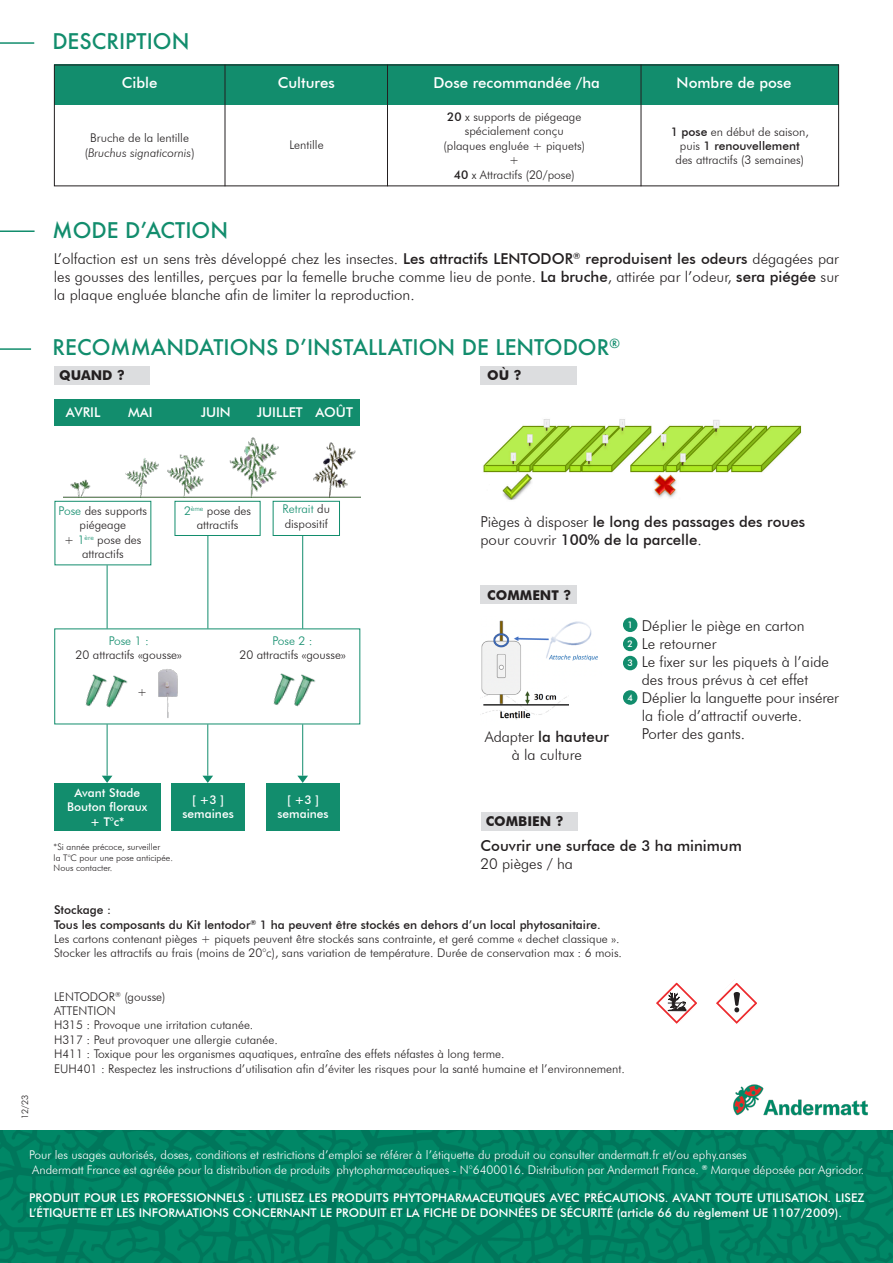
<style>
.page{position:relative;width:893px;height:1263px;background:#fff}
.page>*{position:absolute;margin:0;border:0;box-sizing:border-box;transform-origin:0 0}
.t1{font:500 21px "Futura";color:#128d6d}
.t2{font:300 15px/18px "Futura BT";color:#231f20}
.t3{font:500 15px/18px "Futura BT";color:#231f20}
.t4{font:500 15px "Futura BT";color:#fff}
.t5{font:700 13.5px "Futura BT";color:#231f20}
.t6{font:500 13.5px "Futura BT";color:#fff}
.t7{font:300 12px/14.4px "Futura BT";color:#231f20;text-align:center}
.t8{font:500 12px/14.4px "Futura BT";color:#fff}
.t9{font:300 12px "Futura BT";color:#fff}
.t10{font:500 12px "Futura BT";color:#231f20}
.t11{font:italic 300 12px "Futura BT";color:#231f20}
.t12{font:300 12px "Futura BT";color:#128d6d}
.t13{font:500 9.15px "Futura BT";color:#fff}
.t14{font:300 9px "Futura BT";color:#231f20}
.s1{font-style:normal}
.s2{font-weight:500}
.s3{font-weight:300}
.s4{color:#128d6d}
</style>
<div class="page">
<img style="left:0;top:1130px;width:893px;height:133px">
<img style="left:733px;top:1084px;width:135px;height:32px">
<hr style="left:0;top:42px;width:34px;height:2px;background:#128d6d">
<hr style="left:0;top:348px;width:31px;height:2px;background:#128d6d">
<div style="left:171px;top:783px;width:74px;height:47px;background:#128d6d"></div>
<div style="left:54px;top:783px;width:107px;height:47px;background:#128d6d"></div>
<div style="left:266px;top:783px;width:73px;height:47px;background:#128d6d"></div>
<div style="left:481px;top:812px;width:96px;height:18px;background:#dcdddf"></div>
<div style="left:480px;top:586px;width:97px;height:18px;background:#dcdddf"></div>
<div style="left:480px;top:367px;width:97px;height:18px;background:#dcdddf"></div>
<div style="left:54px;top:367px;width:96px;height:18px;background:#dcdddf"></div>
<div style="left:54px;top:65px;width:785px;height:40px;background:#128d6d"></div>
<hr style="left:225px;top:65px;width:1px;height:121px;background:#231f20">
<hr style="left:387px;top:65px;width:1px;height:121px;background:#231f20">
<hr style="left:641px;top:65px;width:1px;height:121px;background:#231f20">
<div style="left:54px;top:65px;width:785px;height:121px;border:1px solid #231f20"></div>
<hr style="left:0;top:230px;width:35px;height:2px;background:#128d6d">
<img style="left:63px;top:437px;width:297px;height:60px">
<div style="left:54px;top:400px;width:306px;height:26px;background:#128d6d"></div>
<div style="left:55px;top:501px;width:96px;height:64px;border:1px solid #128d6d"></div>
<div style="left:175px;top:501px;width:85px;height:35px;border:1px solid #128d6d"></div>
<div style="left:273px;top:501px;width:67px;height:35px;border:1px solid #128d6d"></div>
<img style="left:158px;top:669px;width:20px;height:49px">
<hr style="left:107px;top:565px;width:1px;height:63px;background:#128d6d">
<hr style="left:107px;top:724px;width:1px;height:52px;background:#128d6d">
<hr style="left:207px;top:536px;width:1px;height:92px;background:#128d6d">
<hr style="left:207px;top:724px;width:1px;height:52px;background:#128d6d">
<hr style="left:302px;top:536px;width:1px;height:92px;background:#128d6d">
<hr style="left:302px;top:724px;width:1px;height:52px;background:#128d6d">
<svg style="left:102px;top:776px;width:10px;height:7px"></svg>
<svg style="left:202px;top:776px;width:11px;height:7px"></svg>
<svg style="left:297px;top:776px;width:11px;height:7px"></svg>
<img style="left:483px;top:419px;width:319px;height:81px">
<img style="left:481px;top:620px;width:117px;height:100px">
<div style="left:569px;top:678px;width:50px;height:39px;background:#fff"></div>
<div style="left:623px;top:617px;width:14px;height:15px;background:#128d6d;border-radius:50%"></div>
<div style="left:623px;top:637px;width:14px;height:14px;background:#128d6d;border-radius:50%"></div>
<div style="left:623px;top:656px;width:14px;height:14px;background:#128d6d;border-radius:50%"></div>
<svg style="left:656px;top:982px;width:41px;height:42px"></svg>
<svg style="left:716px;top:979px;width:41px;height:45px"></svg>
<div style="left:623px;top:690px;width:14px;height:15px;background:#128d6d;border-radius:50%"></div>
<img style="left:85px;top:674px;width:14px;height:33px">
<img style="left:99px;top:675px;width:29px;height:33px">
<img style="left:273px;top:673px;width:13px;height:32px">
<img style="left:286px;top:674px;width:30px;height:33px">
<p class="t1" style="left:52px;top:27px;width:139px">DESCRIPTION</p>
<p class="t4" style="left:122px;top:74px;width:37px">Cible</p>
<p class="t4" style="left:278px;top:74px;width:59px">Cultures</p>
<p class="t4" style="left:433px;top:74px;width:168px">Dose recommandée /ha</p>
<p class="t4" style="left:677px;top:74px;width:116px">Nombre de pose</p>
<p class="t7" style="left:90px;top:131px;width:100px">Bruche de la lentille</p>
<p class="t11" style="left:85px;top:145px;width:111px"><span class="s1">(</span>Bruchus signaticornis<span class="s1">)</span></p>
<p class="t7" style="left:290px;top:138px;width:36px">Lentille</p>
<p class="t7" style="left:447px;top:109px;width:136px"><span class="s2">20</span> x supports de piégeage</p>
<p class="t7" style="left:465px;top:124px;width:100px">spécialement conçu</p>
<p class="t7" style="left:444px;top:138px;width:143px">(plaques engluée + piquets)</p>
<p class="t7" style="left:509px;top:153px;width:11px">+</p>
<p class="t7" style="left:454px;top:167px;width:122px"><span class="s2">40</span> x Attractifs (20/pose)</p>
<p class="t7" style="left:671px;top:124px;width:140px"><span class="s2">1 pose</span> en début de saison,</p>
<p class="t10" style="left:680px;top:138px;width:121px"><span class="s3">puis</span> 1 renouvellement</p>
<p class="t7" style="left:675px;top:153px;width:130px">des attractifs (3 semaines)</p>
<p class="t1" style="left:53px;top:215px;width:177px">MODE D’ACTION</p>
<p class="t2" style="left:54px;top:250px;width:787px;text-align:justify">L’olfaction est un sens très développé chez les insectes. <span class="s2">Les attractifs LENTODOR</span><sup>®</sup> <span class="s2">reproduisent les odeurs</span> dégagées par les gousses des lentilles, perçues par la femelle bruche comme lieu de ponte. <span class="s2">La bruche</span>, attirée par l’odeur, <span class="s2">sera piégée</span> sur la plaque engluée blanche afin de limiter la reproduction.</p>
<p class="t1" style="left:53px;top:332px;width:569px">RECOMMANDATIONS D’INSTALLATION DE LENTODOR<sup>®</sup></p>
<p class="t5" style="left:59px;top:367px;width:67px">QUAND ?</p>
<p class="t6" style="left:66px;top:404px;width:36px">AVRIL</p>
<p class="t6" style="left:128px;top:404px;width:26px">MAI</p>
<p class="t6" style="left:201px;top:404px;width:32px">JUIN</p>
<p class="t6" style="left:257px;top:404px;width:47px">JUILLET</p>
<p class="t6" style="left:316px;top:404px;width:39px">AOÛT</p>
<p class="t7" style="left:59px;top:503px;width:90px"><span class="s4">Pose</span> des supports piégeage</p>
<p class="t7" style="left:64px;top:532px;width:79px">+ <span class="s4">1</span><sup>ère</sup> pose des attractifs</p>
<p class="t7" style="left:184px;top:503px;width:69px"><span class="s4">2</span><sup>ème</sup> pose des attractifs</p>
<p class="t7" style="left:283px;top:502px;width:49px;text-align:left"><span class="s4">Retrait</span> du dispositif</p>
<p class="t12" style="left:109px;top:633px;width:42px">Pose 1 :</p>
<p class="t7" style="left:76px;top:647px;width:108px">20 attractifs «gousse»</p>
<p class="t7" style="left:137px;top:684px;width:11px">+</p>
<p class="t12" style="left:273px;top:633px;width:42px">Pose 2 :</p>
<p class="t7" style="left:240px;top:647px;width:108px">20 attractifs «gousse»</p>
<p class="t8" style="left:74px;top:785px;width:67px">Avant Stade</p>
<p class="t8" style="left:67px;top:800px;width:82px">Bouton floraux</p>
<p class="t8" style="left:90px;top:814px;width:36px">+ T°c*</p>
<p class="t14" style="left:54px;top:841px;width:108px">*Si année précoce, surveiller</p>
<p class="t14" style="left:54px;top:852px;width:121px">la T°C pour une pose anticipée.</p>
<p class="t14" style="left:54px;top:863px;width:60px">Nous contacter.</p>
<p class="t8" style="left:192px;top:792px;width:33px">[ +3 ]</p>
<p class="t8" style="left:183px;top:807px;width:53px">semaines</p>
<p class="t8" style="left:287px;top:792px;width:33px">[ +3 ]</p>
<p class="t8" style="left:277px;top:807px;width:53px">semaines</p>
<p class="t5" style="left:487px;top:367px;width:36px">OÙ ?</p>
<p class="t3" style="left:480px;top:513px;width:326px"><span class="s3">Pièges à disposer</span> le long des passages des roues <span class="s3">pour couvrir</span> 100% de la parcelle<span class="s3">.</span></p>
<p class="t5" style="left:487px;top:586px;width:86px">COMMENT ?</p>
<p class="t3" style="left:485px;top:727px;width:126px"><span class="s3">Adapter</span> la hauteur</p>
<p class="t2" style="left:512px;top:745px;width:72px">à la culture</p>
<p class="t13" style="left:627px;top:619px;width:7px">1</p>
<p class="t13" style="left:627px;top:638px;width:7px">2</p>
<p class="t13" style="left:627px;top:657px;width:7px">3</p>
<p class="t13" style="left:627px;top:692px;width:7px">4</p>
<p class="t2" style="left:642px;top:616px;width:164px">Déplier le piège en carton</p>
<p class="t2" style="left:642px;top:634px;width:76px">Le retourner</p>
<p class="t2" style="left:642px;top:652px;width:189px">Le fixer sur les piquets à l’aide des trous prévus à cet effet</p>
<p class="t2" style="left:642px;top:688px;width:199px">Déplier la languette pour insérer la fiole d’attractif ouverte.</p>
<p class="t2" style="left:642px;top:724px;width:105px">Porter des gants.</p>
<p class="t5" style="left:486px;top:812px;width:80px">COMBIEN ?</p>
<p class="t3" style="left:480px;top:836px;width:263px">Couvrir une surface de 3 ha minimum<br><span class="s3">20 pièges / ha</span></p>
<p class="t14" style="left:20px;top:1119px;width:26px;rotate:-90deg">12/23</p>
<p class="t10" style="left:54px;top:902px;width:59px">Stockage :</p>
<p class="t10" style="left:54px;top:917px;width:548px">Tous les composants du Kit lentodor<sup>®</sup> 1 ha peuvent être stockés en dehors d’un local phytosanitaire.</p>
<p class="t7" style="left:54px;top:931px;width:567px">Les cartons contenant pièges + piquets peuvent être stockés sans contrainte, et geré comme « dechet classique ».</p>
<p class="t7" style="left:54px;top:946px;width:570px">Stocker les attractifs au frais (moins de 20°c), sans variation de température. Durée de conservation max : 6 mois.</p>
<p class="t7" style="left:54px;top:989px;width:113px">LENTODOR<sup>®</sup> (gousse)</p>
<p class="t7" style="left:54px;top:1003px;width:63px">ATTENTION</p>
<p class="t7" style="left:54px;top:1018px;width:201px">H315 : Provoque une irritation cutanée.</p>
<p class="t7" style="left:54px;top:1032px;width:225px">H317 : Peut provoquer une allergie cutanée.</p>
<p class="t7" style="left:54px;top:1046px;width:452px">H411 : Toxique pour les organismes aquatiques, entraîne des effets néfastes à long terme.</p>
<p class="t7" style="left:54px;top:1061px;width:572px">EUH401 : Respectez les instructions d’utilisation afin d’éviter les risques pour la santé humaine et l’environnement.</p>
<p class="t9" style="left:29px;top:1147px;width:719px">Pour les usages autorisés, doses, conditions et restrictions d’emploi se référer à l’étiquette du produit ou consulter andermatt.fr et/ou ephy.anses</p>
<p class="t9" style="left:32px;top:1162px;width:833px">Andermatt France est agréée pour la distribution de produits phytopharmaceutiques - N°6400016. Distribution par Andermatt France. <sup>®</sup> Marque déposée par Agriodor.</p>
<p class="t8" style="left:29px;top:1191px;width:837px">PRODUIT POUR LES PROFESSIONNELS : UTILISEZ LES PRODUITS PHYTOPHARMACEUTIQUES AVEC PRÉCAUTIONS. AVANT TOUTE UTILISATION. LISEZ<br>L’ÉTIQUETTE ET LES INFORMATIONS CONCERNANT LE PRODUIT ET LA FICHE DE DONNÉES DE SÉCURITÉ (article 66 du règlement UE 1107/2009).</p>
</div>
